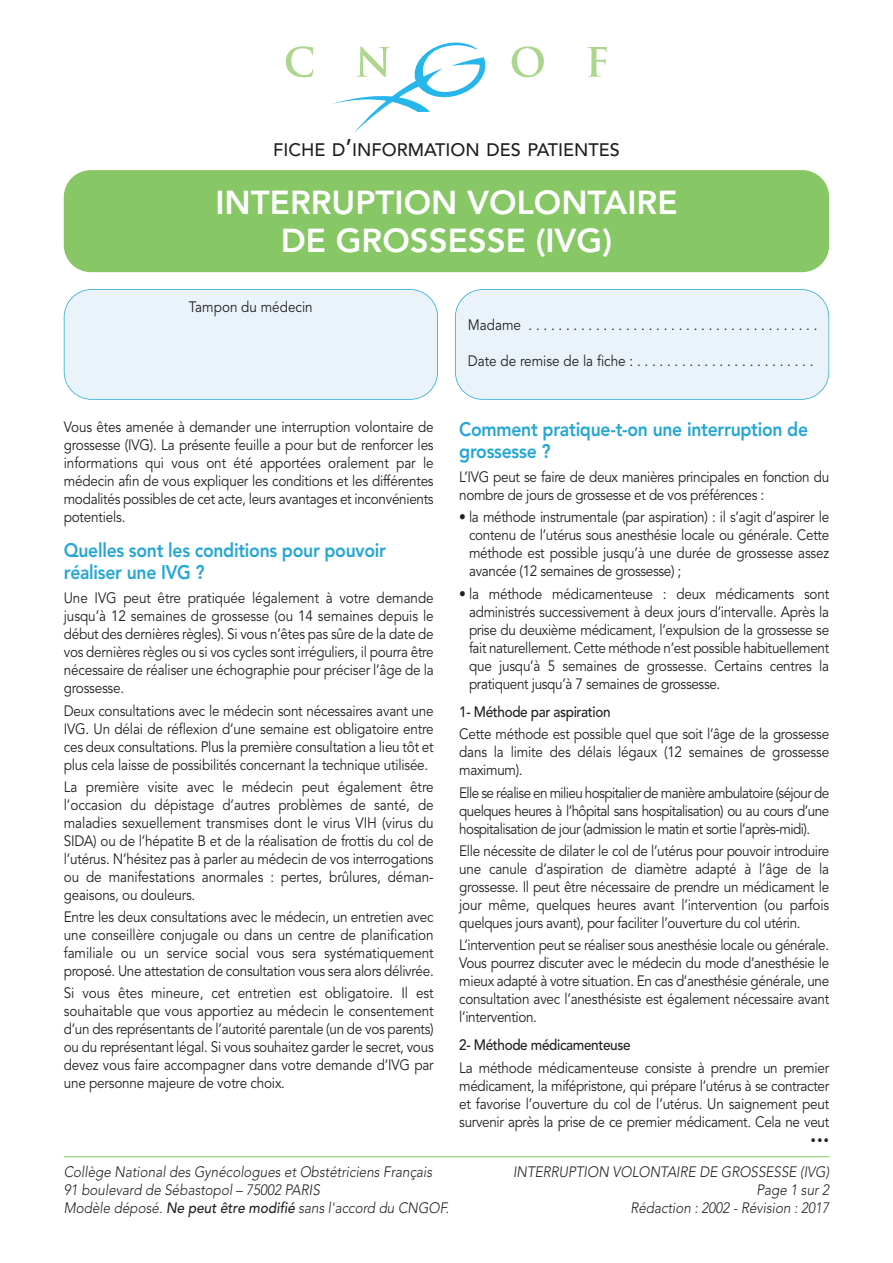
<style>
.page{position:relative;width:893px;height:1263px;background:#fff}
.page>*{position:absolute;margin:0;border:0;box-sizing:border-box;transform-origin:0 0}
.t1{font:800 33px/38.1px "Avenir";color:#fff;text-align:center}
.t2{font:900 21px "Avenir";color:#231f20;scale:.9 1}
.t3{font:800 19.5px/22.5px "Avenir";letter-spacing:-.015em;color:#24a6d5;scale:.9 1}
.t4{font:500 18px "Avenir";color:#231f20}
.t5{font:15px/18px "Avenir";letter-spacing:-.02em;color:#231f20;text-align:justify;scale:.9 1}
.t6{font:italic 300 15px/18px "Avenir";color:#231f20;scale:.9 1}
.t7{font:15px "Avenir";color:#231f20;scale:.9 1}
.t8{font:500 15px "Avenir";letter-spacing:-.025em;color:#231f20;scale:.9 1}
.s1{font-size:24px}
.s2{font-weight:500}
</style>
<div class="page">
<hr style="left:64px;top:1156px;width:765px;height:1px;background:#87c765">
<div style="left:64px;top:170px;width:765px;height:102px;background:#87c765;border-radius:27px"></div>
<div style="left:65px;top:290px;width:372px;height:109px;background:#e9f3f9;border-radius:27px"></div>
<div style="left:64px;top:289px;width:374px;height:111px;border:2px solid #24a6d5;border-radius:28px"></div>
<svg style="left:286px;top:46px;width:27px;height:31px"></svg>
<svg style="left:512px;top:46px;width:32px;height:31px"></svg>
<svg style="left:587px;top:47px;width:20px;height:30px"></svg>
<svg style="left:331px;top:43px;width:155px;height:93px"></svg>
<div style="left:456px;top:290px;width:372px;height:109px;background:#e9f3f9;border-radius:27px"></div>
<div style="left:455px;top:289px;width:374px;height:111px;border:2px solid #24a6d5;border-radius:28px"></div>
<p class="t4" style="left:273px;top:134px;width:348px">FICHE D<span class="s1">’</span>INFORMATION DES PATIENTES</p>
<h1 class="t1" style="left:215px;top:183px;width:463px">INTERRUPTION VOLONTAIRE<br>DE GROSSESSE (IVG)</h1>
<p class="t7" style="left:189px;top:300px;width:139px">Tampon du médecin</p>
<p class="t5" style="left:64px;top:419px;width:413px">Vous êtes amenée à demander une interruption volontaire de grossesse (IVG). La présente feuille a pour but de renforcer les informations qui vous ont été apportées oralement par le médecin afin de vous expliquer les conditions et les différentes modalités possibles de cet acte, leurs avantages et inconvénients potentiels.</p>
<h3 class="t3" style="left:64px;top:540px;width:359px">Quelles sont les conditions pour pouvoir réaliser une IVG ?</h3>
<p class="t5" style="left:64px;top:590px;width:413px">Une IVG peut être pratiquée légalement à votre demande jusqu’à 12 semaines de grossesse (ou 14 semaines depuis le début des dernières règles). Si vous n’êtes pas sûre de la date de vos dernières règles ou si vos cycles sont irréguliers, il pourra être nécessaire de réaliser une échographie pour préciser l’âge de la grossesse.</p>
<p class="t5" style="left:64px;top:703px;width:413px">Deux consultations avec le médecin sont nécessaires avant une IVG. Un délai de réflexion d’une semaine est obligatoire entre ces deux consultations. Plus la première consultation a lieu tôt et plus cela laisse de possibilités concernant la technique utilisée.</p>
<p class="t5" style="left:64px;top:779px;width:413px">La première visite avec le médecin peut également être l’occasion du dépistage d’autres problèmes de santé, de maladies sexuellement transmises dont le virus VIH (virus du SIDA) ou de l’hépatite B et de la réalisation de frottis du col de l’utérus. N’hésitez pas à parler au médecin de vos interrogations ou de manifestations anormales : pertes, brûlures, déman&shy;geaisons, ou douleurs.</p>
<p class="t5" style="left:64px;top:909px;width:413px">Entre les deux consultations avec le médecin, un entretien avec une conseillère conjugale ou dans un centre de planification familiale ou un service social vous sera systématiquement proposé. Une attestation de consultation vous sera alors délivrée.</p>
<p class="t5" style="left:64px;top:985px;width:413px">Si vous êtes mineure, cet entretien est obligatoire. Il est souhaitable que vous apportiez au médecin le consentement d’un des représentants de l’autorité parentale (un de vos parents) ou du représentant légal. Si vous souhaitez garder le secret, vous devez vous faire accompagner dans votre demande d’IVG par une personne majeure de votre choix.</p>
<p class="t5" style="left:468px;top:317px;width:390px">Madame . . . . . . . . . . . . . . . . . . . . . . . . . . . . . . . . . . . . . . .</p>
<p class="t7" style="left:468px;top:355px;width:386px">Date de remise de la fiche : . . . . . . . . . . . . . . . . . . . . . . . .</p>
<h3 class="t3" style="left:459px;top:419px;width:389px">Comment pratique-t-on une interruption de grossesse ?</h3>
<p class="t5" style="left:459px;top:469px;width:413px">L’IVG peut se faire de deux manières principales en fonction du nombre de jours de grossesse et de vos préférences :</p>
<p class="t5" style="left:469px;top:509px;width:402px;text-indent:-10px">• la méthode instrumentale (par aspiration) : il s’agit d’aspirer le contenu de l’utérus sous anesthésie locale ou générale. Cette méthode est possible jusqu’à une durée de grossesse assez avancée (12 semaines de grossesse) ;</p>
<p class="t5" style="left:469px;top:586px;width:402px;text-indent:-10px">• la méthode médicamenteuse : deux médicaments sont administrés successivement à deux jours d’intervalle. Après la prise du deuxième médicament, l’expulsion de la grossesse se fait naturellement. Cette méthode n’est possible habituellement que jusqu’à 5 semaines de grossesse. Certains centres la pratiquent jusqu’à 7 semaines de grossesse.</p>
<p class="t8" style="left:459px;top:706px;width:170px">1- Méthode par aspiration</p>
<p class="t5" style="left:459px;top:726px;width:413px">Cette méthode est possible quel que soit l’âge de la grossesse dans la limite des délais légaux (12 semaines de grossesse maximum).</p>
<p class="t5" style="left:459px;top:784px;width:413px">Elle se réalise en milieu hospitalier de manière ambulatoire (séjour de quelques heures à l’hôpital sans hospitalisation) ou au cours d’une hospitalisation de jour (admission le matin et sortie l’après-midi).</p>
<p class="t5" style="left:459px;top:843px;width:413px">Elle nécessite de dilater le col de l’utérus pour pouvoir introduire une canule d’aspiration de diamètre adapté à l’âge de la grossesse. Il peut être nécessaire de prendre un médicament le jour même, quelques heures avant l’intervention (ou parfois quelques jours avant), pour faciliter l’ouverture du col utérin.</p>
<p class="t5" style="left:459px;top:937px;width:413px">L’intervention peut se réaliser sous anesthésie locale ou générale.<br>Vous pourrez discuter avec le médecin du mode d’anesthésie le mieux adapté à votre situation. En cas d’anesthésie générale, une consultation avec l’anesthésiste est également nécessaire avant l’intervention.</p>
<p class="t8" style="left:459px;top:1039px;width:192px">2- Méthode médicamenteuse</p>
<p class="t5" style="left:459px;top:1059px;width:413px">La méthode médicamenteuse consiste à prendre un premier médicament, la mifépristone, qui prépare l’utérus à se contracter et favorise l’ouverture du col de l’utérus. Un saignement peut survenir après la prise de ce premier médicament. Cela ne veut</p>
<h2 class="t2" style="left:810px;top:1117px;width:22px">...</h2>
<p class="t6" style="left:64px;top:1163px;width:430px">Collège National des Gynécologues et Obstétriciens Français<br>91 boulevard de Sébastopol – 75002 PARIS<br>Modèle déposé. <span class="s2">Ne peut être modifié</span> sans l'accord du CNGOF.</p>
<p class="t6" style="left:513px;top:1163px;width:353px;text-align:right">INTERRUPTION VOLONTAIRE DE GROSSESSE (IVG)<br>Page 1 sur 2<br>Rédaction : 2002 - Révision : 2017</p>
</div>
